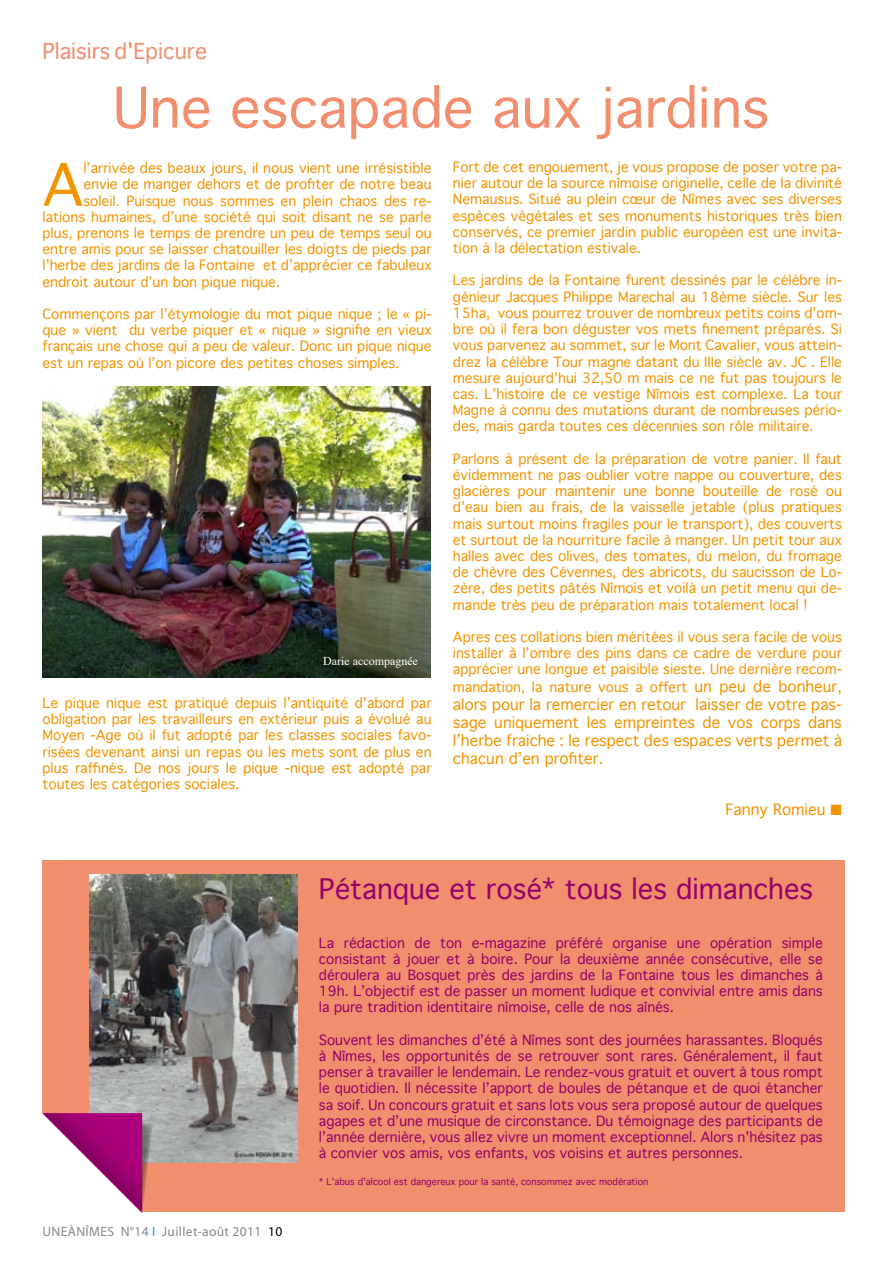
<style>
.page{position:relative;width:893px;height:1263px;background:#fff}
.page>*{position:absolute;margin:0;border:0;box-sizing:border-box;transform-origin:0 0}
.t1{font:56.25px "Geneva";color:#f29400}
.t2{font:54px "Geneva";color:#f08e6d}
.t3{font:27px "Geneva";color:#95006b}
.t4{font:21px "Geneva";color:#f08e6d}
.t5{font:15px/18px "Geneva";color:#f29400;text-align:justify}
.t6{font:13.5px/16.2px "Geneva";color:#f29400;text-align:justify}
.t7{font:13.5px/16.2px "Geneva";color:#95006b;text-align:justify}
.t8{font:13.5px "Myriad Pro";letter-spacing:.025em;color:#87888a}
.t9{font:12px "Times";color:#fff}
.t10{font:9px "Geneva";color:#95006b}
.s1{font-size:15px}
.s2{color:#009ee0}
.s3{color:#000}
</style>
<div class="page">
<div style="left:43px;top:860px;width:802px;height:352px;background:#f08e6d"></div>
<img style="left:89px;top:875px;width:209px;height:287px">
<svg style="left:42px;top:1111px;width:111px;height:102px;background:#cc81b1"></svg>
<img style="left:43px;top:387px;width:388px;height:290px">
<h3 class="t4" style="left:43px;top:33px;width:166px">Plaisirs d'Epicure</h3>
<h2 class="t2" style="left:113px;top:62px;width:658px">Une escapade aux jardins</h2>
<h1 class="t1" style="left:43px;top:137px;width:42px">A</h1>
<p class="t6" style="left:83px;top:160px;width:350px">l’arrivée des beaux jours, il nous vient une irrésistible</p>
<p class="t6" style="left:83px;top:176px;width:350px">envie de manger dehors et de profiter de notre beau</p>
<p class="t6" style="left:83px;top:192px;width:350px">soleil. Puisque nous sommes en plein chaos des re-</p>
<p class="t6" style="left:43px;top:209px;width:391px">lations humaines, d’une société qui soit disant ne se parle</p>
<p class="t6" style="left:43px;top:225px;width:391px">plus, prenons le temps de prendre un peu de temps seul ou</p>
<p class="t6" style="left:43px;top:241px;width:391px">entre amis pour se laisser chatouiller les doigts de pieds par</p>
<p class="t6" style="left:43px;top:257px;width:391px">l’herbe des jardins de la Fontaine et d’apprécier ce fabuleux</p>
<p class="t6" style="left:43px;top:273px;width:239px">endroit autour d’un bon pique nique.</p>
<p class="t6" style="left:43px;top:306px;width:391px">Commençons par l’étymologie du mot pique nique ; le « pi&shy;que » vient du verbe piquer et « nique » signifie en vieux français une chose qui a peu de valeur. Donc un pique nique est un repas où l’on picore des petites choses simples.</p>
<p class="t9" style="left:323px;top:650px;width:96px">Darie accompagnée</p>
<p class="t6" style="left:43px;top:695px;width:391px">Le pique nique est pratiqué depuis l’antiquité d’abord par obligation par les travailleurs en extérieur puis a évolué au Moyen -Age où il fut adopté par les classes sociales favo&shy;risées devenant ainsi un repas ou les mets sont de plus en plus raffinés. De nos jours le pique -nique est adopté par toutes les catégories sociales.</p>
<p class="t6" style="left:453px;top:159px;width:391px">Fort de cet engouement, je vous propose de poser votre pa&shy;nier autour de la source nîmoise originelle, celle de la divinité Nemausus. Situé au plein cœur de Nîmes avec ses diverses espèces végétales et ses monuments historiques très bien conservés, ce premier jardin public européen est une invita&shy;tion à la délectation estivale.</p>
<p class="t6" style="left:453px;top:272px;width:391px">Les jardins de la Fontaine furent dessinés par le célèbre in&shy;génieur Jacques Philippe Marechal au 18ème siècle. Sur les 15ha, vous pourrez trouver de nombreux petits coins d’om&shy;bre où il fera bon déguster vos mets finement préparés. Si vous parvenez au sommet, sur le Mont Cavalier, vous attein&shy;drez la célèbre Tour magne datant du IIIe siècle av. JC . Elle mesure aujourd’hui 32,50 m mais ce ne fut pas toujours le cas. L’histoire de ce vestige Nîmois est complexe. La tour Magne à connu des mutations durant de nombreuses pério&shy;des, mais garda toutes ces décennies son rôle militaire.</p>
<p class="t6" style="left:453px;top:450px;width:391px">Parlons à présent de la préparation de votre panier. Il faut évidemment ne pas oublier votre nappe ou couverture, des glacières pour maintenir une bonne bouteille de rosé ou d’eau bien au frais, de la vaisselle jetable (plus pratiques mais surtout moins fragiles pour le transport), des couverts et surtout de la nourriture facile à manger. Un petit tour aux halles avec des olives, des tomates, du melon, du fromage de chèvre des Cévennes, des abricots, du saucisson de Lo&shy;zère, des petits pâtés Nîmois et voilà un petit menu qui de&shy;mande très peu de préparation mais totalement local !</p>
<p class="t6" style="left:453px;top:629px;width:391px">Apres ces collations bien méritées il vous sera facile de vous installer à l’ombre des pins dans ce cadre de verdure pour apprécier une longue et paisible sieste. Une dernière recom-</p>
<p class="t6" style="left:453px;top:679px;width:391px">mandation, la nature vous a offert <span class="s1">un peu de bonheur,</span></p>
<p class="t5" style="left:453px;top:696px;width:391px">alors pour la remercier en retour laisser de votre pas&shy;sage uniquement les empreintes de vos corps dans l’herbe fraiche : le respect des espaces verts permet à chacun d’en profiter.</p>
<p class="t5" style="left:725px;top:800px;width:118px">Fanny Romieu ■</p>
<p class="t8" style="left:43px;top:1223px;width:241px">UNEÀNÎMES N°14 <span class="s2">I</span> Juillet-août 2011 <span class="s3">10</span></p>
<h3 class="t3" style="left:319px;top:866px;width:496px">Pétanque et rosé* tous les dimanches</h3>
<p class="t7" style="left:319px;top:934px;width:505px">La rédaction de ton e-magazine préféré organise une opération simple consistant à jouer et à boire. Pour la deuxième année consécutive, elle se déroulera au Bosquet près des jardins de la Fontaine tous les dimanches à 19h. L’objectif est de passer un moment ludique et convivial entre amis dans la pure tradition identitaire nîmoise, celle de nos aînés.</p>
<p class="t7" style="left:319px;top:1031px;width:505px">Souvent les dimanches d’été à Nîmes sont des journées harassantes. Bloqués à Nîmes, les opportunités de se retrouver sont rares. Généralement, il faut penser à travailler le lendemain. Le rendez-vous gratuit et ouvert à tous rompt le quotidien. Il nécessite l’apport de boules de pétanque et de quoi étancher sa soif. Un concours gratuit et sans lots vous sera proposé autour de quelques agapes et d’une musique de circonstance. Du témoignage des participants de l’année dernière, vous allez vivre un moment exceptionnel. Alors n'hésitez pas à convier vos amis, vos enfants, vos voisins et autres personnes.</p>
<p class="t10" style="left:319px;top:1174px;width:331px">* L'abus d'alcool est dangereux pour la santé, consommez avec modération</p>
</div>
